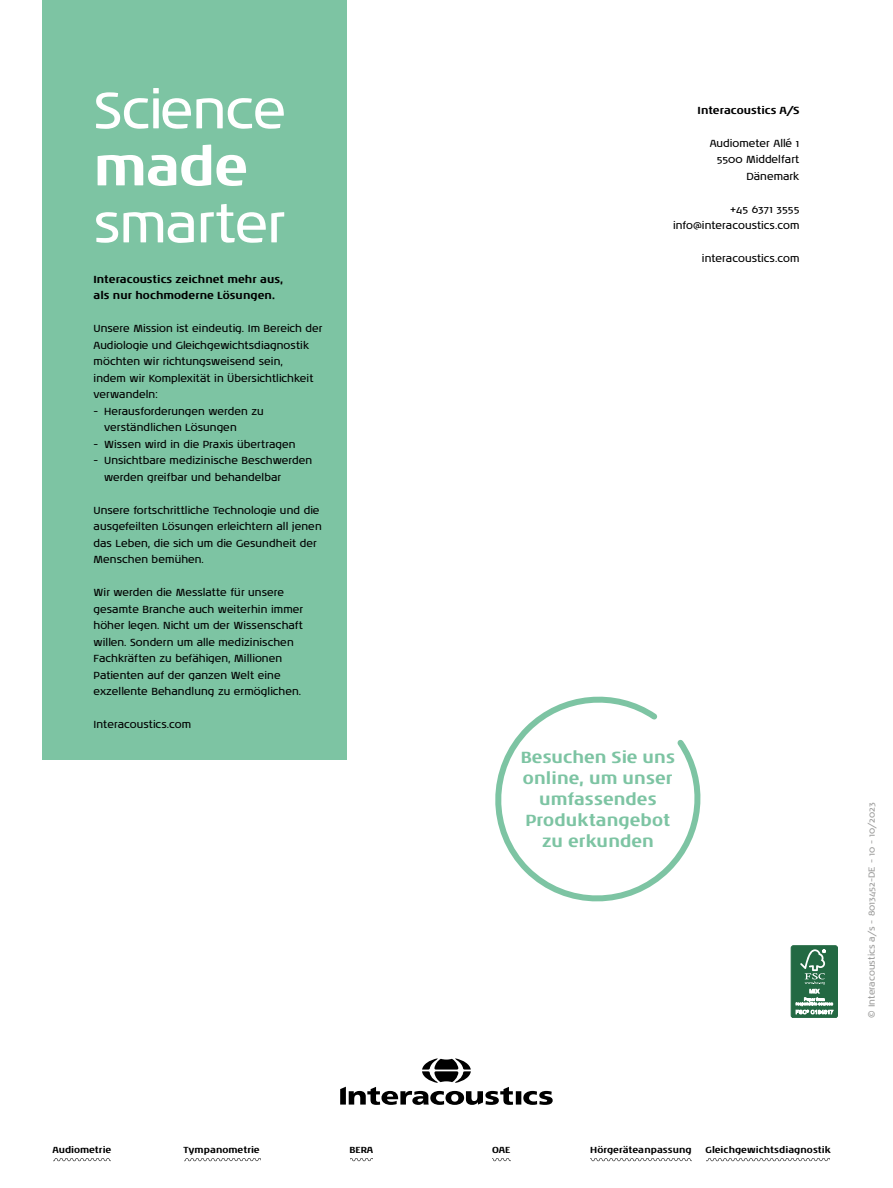
<style>
.page{position:relative;width:893px;height:1188px;background:#fff}
.page>*{position:absolute;margin:0;border:0;box-sizing:border-box;transform-origin:0 0}
.t1{font:52.5px "Noa LT Pro";letter-spacing:-.02em;color:#fff}
.t2{font:700 52.5px "Noa LT Pro";color:#fff}
.t3{font:700 16.5px/21px "Noa LT Pro";color:#7dc4a3;text-align:center}
.t4{font:10.5px/16.5px "Noa LT Pro";color:#000}
.t5{font:700 10.5px/16.5px "Noa LT Pro";color:#000}
.t6{font:700 9px "Noa LT Pro";color:#000}
.t7{font:9px "Noa LT Pro";color:#9d9d9c}
</style>
<div class="page">
<div style="left:791px;top:946px;width:46px;height:72px;background:#236943;border-radius:2px"></div>
<div style="left:791px;top:945px;width:47px;height:73px;border:1px solid #236943;border-radius:2px"></div>
<svg style="left:796px;top:949px;width:37px;height:65px"></svg>
<svg style="left:495px;top:696px;width:206px;height:206px"></svg>
<svg style="left:340px;top:1058px;width:213px;height:47px"></svg>
<svg style="left:590px;top:1158px;width:101px;height:3px"></svg>
<svg style="left:706px;top:1158px;width:124px;height:3px"></svg>
<svg style="left:53px;top:1158px;width:58px;height:3px"></svg>
<svg style="left:185px;top:1158px;width:75px;height:3px"></svg>
<svg style="left:351px;top:1158px;width:21px;height:3px"></svg>
<svg style="left:492px;top:1158px;width:18px;height:3px"></svg>
<div style="left:43px;top:0;width:304px;height:760px;background:#7dc4a3"></div>
<h1 class="t1" style="left:94px;top:74px;width:194px">Science</h1>
<h1 class="t2" style="left:94px;top:127px;width:156px">made</h1>
<h1 class="t1" style="left:94px;top:188px;width:194px">smarter</h1>
<p class="t5" style="left:94px;top:270px;width:191px">Interacoustics zeichnet mehr aus, als nur hochmoderne Lösungen.</p>
<p class="t4" style="left:94px;top:320px;width:231px">Unsere Mission ist eindeutig. Im Bereich der Audiologie und Gleichgewichtsdiagnostik möchten wir richtungsweisend sein,<br>indem wir Komplexität in Übersichtlichkeit verwandeln:</p>
<p class="t4" style="left:104px;top:403px;width:161px;text-indent:-11px">- Herausforderungen werden zu verständlichen Lösungen</p>
<p class="t4" style="left:94px;top:436px;width:203px">- Wissen wird in die Praxis übertragen</p>
<p class="t4" style="left:104px;top:452px;width:209px;text-indent:-11px">- Unsichtbare medizinische Beschwerden werden greifbar und behandelbar</p>
<p class="t4" style="left:94px;top:502px;width:230px">Unsere fortschrittliche Technologie und die ausgefeilten Lösungen erleichtern all jenen das Leben, die sich um die Gesundheit der Menschen bemühen.</p>
<p class="t4" style="left:94px;top:584px;width:211px">Wir werden die Messlatte für unsere gesamte Branche auch weiterhin immer höher legen. Nicht um der Wissenschaft willen. Sondern um alle medizinischen Fachkräften zu befähigen, Millionen Patienten auf der ganzen Welt eine exzellente Behandlung zu ermöglichen.</p>
<p class="t4" style="left:94px;top:716px;width:99px">Interacoustics.com</p>
<p class="t5" style="left:698px;top:101px;width:103px">Interacoustics A/S</p>
<p class="t4" style="left:710px;top:134px;width:91px;text-align:right">Audiometer Allé 1<br>5500 Middelfart<br>Dänemark</p>
<p class="t4" style="left:673px;top:200px;width:128px;text-align:right">+45 6371 3555 info@interacoustics.com</p>
<p class="t4" style="left:702px;top:250px;width:99px">interacoustics.com</p>
<h2 class="t3" style="left:521px;top:746px;width:156px">Besuchen Sie uns online, um unser umfassendes<br>Produktangebot zu erkunden</h2>
<p class="t7" style="left:865px;top:1018px;width:217px;rotate:-90deg">© Interacoustics a/s - 8013452-DE - 10 - 10/2023</p>
<p class="t6" style="left:52px;top:1142px;width:60px">Audiometrie</p>
<p class="t6" style="left:184px;top:1142px;width:78px">Tympanometrie</p>
<p class="t6" style="left:350px;top:1142px;width:25px">BERA</p>
<p class="t6" style="left:492px;top:1142px;width:20px">OAE</p>
<p class="t6" style="left:590px;top:1142px;width:103px">Hörgeräteanpassung</p>
<p class="t6" style="left:706px;top:1142px;width:127px">Gleichgewichtsdiagnostik</p>
</div>
